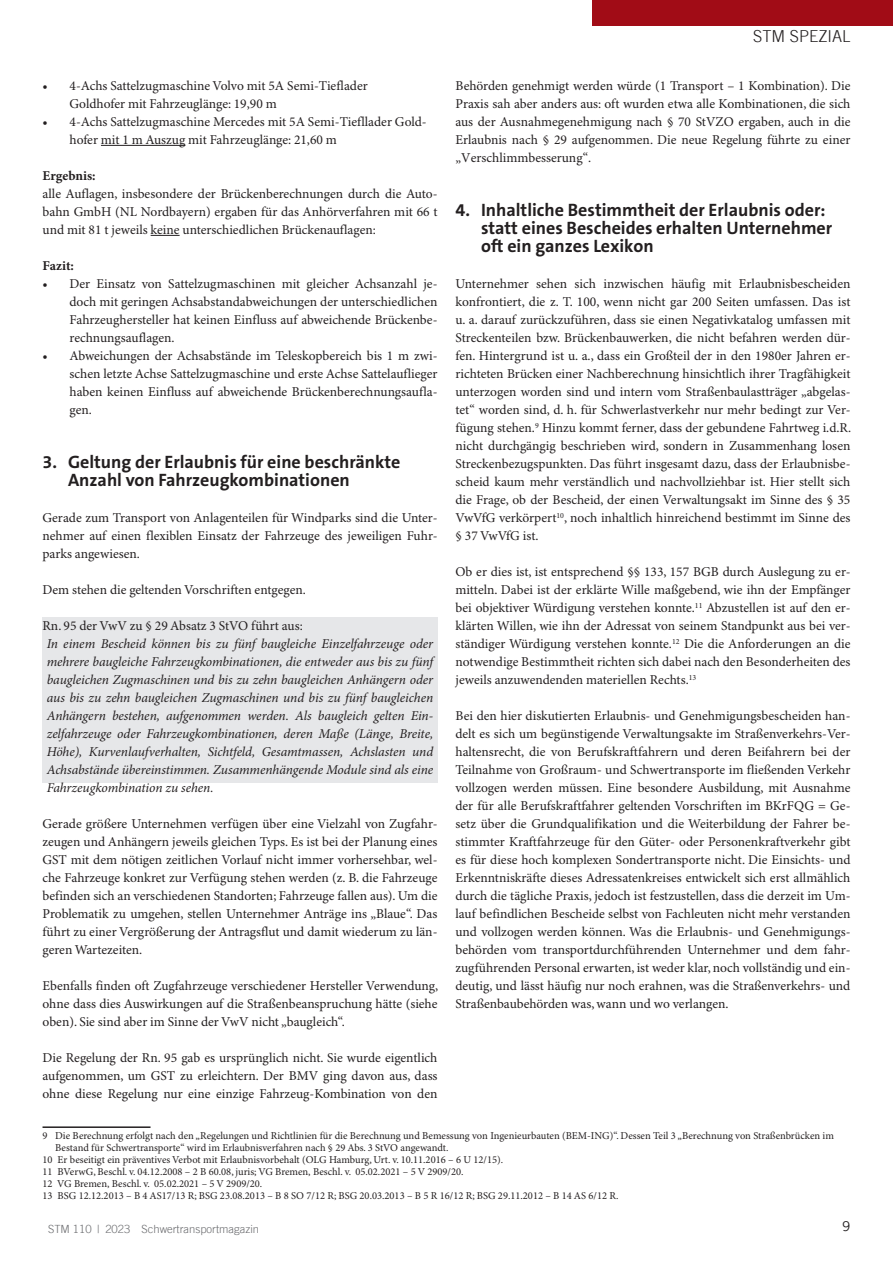
<style>
.page{position:relative;width:893px;height:1263px;background:#fff}
.page>*{position:absolute;margin:0;border:0;box-sizing:border-box;transform-origin:0 0}
.Zwischeüberschrft_Fl{font:700 18px/18px "The Sans B W7";color:#231f20}
.t1{font:300 16.5px "Trade Gothic LT";color:#231f20}
.t2{font:13.5px/18px "Minion Pro";color:#231f20;text-align:justify}
.t3{font:italic 13.5px/18px "Minion Pro";letter-spacing:-.005em;color:#231f20;text-align:justify}
.t4{font:700 13.5px "Minion Pro";color:#231f20}
.t5{font:13.5px "Trade Gothic LT";color:#231f20}
.t6{font:300 11.25px "Trade Gothic LT";color:#6c6d70}
.Fussnote{font:10.5px/12px "Minion Pro";color:#231f20}
</style>
<div class="page">
<div style="left:592px;top:0;width:301px;height:26px;background:#a10c16"></div>
<div style="left:42px;top:617px;width:396px;height:166px;background:#e6e7e9"></div>
<hr style="left:101px;top:145px;width:84px;height:1px;background:#231f20">
<svg style="left:151px;top:235px;width:29px;height:1px"></svg>
<hr style="left:43px;top:1126px;width:108px;height:2px;background:#231f20">
<p class="t1" style="left:753px;top:26px;width:99px">STM SPEZIAL</p>
<p class="t2" style="left:70px;top:77px;width:300px;text-indent:-27px">• 4-Achs Sattelzugmaschine Volvo mit 5A Semi-Tieflader<br>Goldhofer mit Fahrzeuglänge: 19,90 m</p>
<p class="t2" style="left:70px;top:113px;width:359px;text-indent:-27px">• 4-Achs Sattelzugmaschine Mercedes mit 5A Semi-Tiefllader Gold&shy;hofer mit 1 m Auszug mit Fahrzeuglänge: 21,60 m</p>
<p class="t4" style="left:43px;top:166px;width:55px">Ergebnis:</p>
<p class="t2" style="left:43px;top:185px;width:396px">alle Auflagen, insbesondere der Brückenberechnungen durch die Auto&shy;bahn GmbH (NL Nordbayern) ergaben für das Anhörverfahren mit 66 t und mit 81 t jeweils keine unterschiedlichen Brückenauflagen:</p>
<p class="t4" style="left:43px;top:256px;width:33px">Fazit:</p>
<p class="t2" style="left:70px;top:275px;width:369px;text-indent:-27px">• Der Einsatz von Sattelzugmaschinen mit gleicher Achsanzahl je&shy;doch mit geringen Achsabstandabweichungen der unterschiedlichen Fahrzeughersteller hat keinen Einfluss auf abweichende Brückenbe&shy;rechnungsauflagen.</p>
<p class="t2" style="left:70px;top:347px;width:369px;text-indent:-27px">• Abweichungen der Achsabstände im Teleskopbereich bis 1 m zwi&shy;schen letzte Achse Sattelzugmaschine und erste Achse Sattelauflieger haben keinen Einfluss auf abweichende Brückenberechnungsaufla&shy;gen.</p>
<p class="Zwischeüberschrft_Fl" style="left:68px;top:453px;width:334px;text-indent:-26px">3. Geltung der Erlaubnis für eine beschränkte<br>Anzahl von Fahrzeugkombinationen</p>
<p class="t2" style="left:43px;top:509px;width:396px">Gerade zum Transport von Anlagenteilen für Windparks sind die Unter&shy;nehmer auf einen flexiblen Einsatz der Fahrzeuge des jeweiligen Fuhr&shy;parks angewiesen.</p>
<p class="t2" style="left:43px;top:581px;width:265px">Dem stehen die geltenden Vorschriften entgegen.</p>
<p class="t2" style="left:43px;top:617px;width:262px">Rn. 95 der VwV zu § 29 Absatz 3 StVO führt aus:</p>
<p class="t3" style="left:47px;top:635px;width:388px">In einem Bescheid können bis zu fünf baugleiche Einzelfahrzeuge oder mehrere baugleiche Fahrzeugkombinationen, die entweder aus bis zu fünf baugleichen Zugmaschinen und bis zu zehn baugleichen Anhängern oder aus bis zu zehn baugleichen Zugmaschinen und bis zu fünf baugleichen Anhängern bestehen, aufgenommen werden. Als baugleich gelten Ein&shy;zelfahrzeuge oder Fahrzeugkombinationen, deren Maße (Länge, Breite, Höhe), Kurvenlaufverhalten, Sichtfeld, Gesamtmassen, Achslasten und Achsabstände übereinstimmen. Zusammenhängende Module sind als eine Fahrzeugkombination zu sehen.</p>
<p class="t2" style="left:43px;top:815px;width:396px">Gerade größere Unternehmen verfügen über eine Vielzahl von Zugfahr&shy;zeugen und Anhängern jeweils gleichen Typs. Es ist bei der Planung eines GST mit dem nötigen zeitlichen Vorlauf nicht immer vorhersehbar, wel&shy;che Fahrzeuge konkret zur Verfügung stehen werden (z. B. die Fahrzeuge befinden sich an verschiedenen Standorten; Fahrzeuge fallen aus). Um die Problematik zu umgehen, stellen Unternehmer Anträge ins „Blaue“. Das führt zu einer Vergrößerung der Antragsflut und damit wiederum zu län&shy;geren Wartezeiten.</p>
<p class="t2" style="left:43px;top:977px;width:397px">Ebenfalls finden oft Zugfahrzeuge verschiedener Hersteller Verwendung, ohne dass dies Auswirkungen auf die Straßenbeanspruchung hätte (siehe oben). Sie sind aber im Sinne der VwV nicht „baugleich“.</p>
<p class="t2" style="left:43px;top:1049px;width:396px">Die Regelung der Rn. 95 gab es ursprünglich nicht. Sie wurde eigentlich aufgenommen, um GST zu erleichtern. Der BMV ging davon aus, dass ohne diese Regelung nur eine einzige Fahrzeug-Kombination von den</p>
<p class="Fussnote" style="left:55px;top:1130px;width:780px;text-indent:-13px">9 Die Berechnung erfolgt nach den „Regelungen und Richtlinien für die Berechnung und Bemessung von Ingenieurbauten (BEM-ING)“. Dessen Teil 3 „Berechnung von Straßenbrücken im<br>Bestand für Schwertransporte“ wird im Erlaubnisverfahren nach § 29 Abs. 3 StVO angewandt.</p>
<p class="Fussnote" style="left:43px;top:1154px;width:462px">10 Er beseitigt ein präventives Verbot mit Erlaubnisvorbehalt (OLG Hamburg, Urt. v. 10.11.2016 – 6 U 12/15).</p>
<p class="Fussnote" style="left:43px;top:1166px;width:423px">11 BVerwG, Beschl. v. 04.12.2008 – 2 B 60.08, juris; VG Bremen, Beschl. v. 05.02.2021 – 5 V 2909/20.</p>
<p class="Fussnote" style="left:43px;top:1178px;width:221px">12 VG Bremen, Beschl. v. 05.02.2021 – 5 V 2909/20.</p>
<p class="Fussnote" style="left:43px;top:1190px;width:578px">13 BSG 12.12.2013 – B 4 AS17/13 R; BSG 23.08.2013 – B 8 SO 7/12 R; BSG 20.03.2013 – B 5 R 16/12 R; BSG 29.11.2012 – B 14 AS 6/12 R.</p>
<p class="t2" style="left:455px;top:77px;width:396px">Behörden genehmigt werden würde (1 Transport – 1 Kombination). Die Praxis sah aber anders aus: oft wurden etwa alle Kombinationen, die sich aus der Ausnahmegenehmigung nach § 70 StVZO ergaben, auch in die Erlaubnis nach § 29 aufgenommen. Die neue Regelung führte zu einer „Verschlimmbesserung“.</p>
<p class="Zwischeüberschrft_Fl" style="left:481px;top:201px;width:353px;text-indent:-26px">4. Inhaltliche Bestimmtheit der Erlaubnis oder: statt eines Bescheides erhalten Unternehmer oft ein ganzes Lexikon</p>
<p class="t2" style="left:455px;top:275px;width:397px">Unternehmer sehen sich inzwischen häufig mit Erlaubnisbescheiden konfrontiert, die z. T. 100, wenn nicht gar 200 Seiten umfassen. Das ist u. a. darauf zurückzuführen, dass sie einen Negativkatalog umfassen mit Streckenteilen bzw. Brückenbauwerken, die nicht befahren werden dür&shy;fen. Hintergrund ist u. a., dass ein Großteil der in den 1980er Jahren er&shy;richteten Brücken einer Nachberechnung hinsichtlich ihrer Tragfähigkeit unterzogen worden sind und intern vom Straßenbaulastträger „abgelas&shy;tet“ worden sind, d. h. für Schwerlastverkehr nur mehr bedingt zur Ver&shy;fügung stehen.<sup>9</sup> Hinzu kommt ferner, dass der gebundene Fahrtweg i.d.R. nicht durchgängig beschrieben wird, sondern in Zusammenhang losen Streckenbezugspunkten. Das führt insgesamt dazu, dass der Erlaubnisbe&shy;scheid kaum mehr verständlich und nachvollziehbar ist. Hier stellt sich die Frage, ob der Bescheid, der einen Verwaltungsakt im Sinne des § 35<br>VwVfG verkörpert<sup>10</sup>, noch inhaltlich hinreichend bestimmt im Sinne des § 37 VwVfG ist.</p>
<p class="t2" style="left:455px;top:563px;width:396px">Ob er dies ist, ist entsprechend §§ 133, 157 BGB durch Auslegung zu er&shy;mitteln. Dabei ist der erklärte Wille maßgebend, wie ihn der Empfänger bei objektiver Würdigung verstehen konnte.<sup>11</sup> Abzustellen ist auf den er&shy;klärten Willen, wie ihn der Adressat von seinem Standpunkt aus bei ver&shy;ständiger Würdigung verstehen konnte.<sup>12</sup> Die die Anforderungen an die notwendige Bestimmtheit richten sich dabei nach den Besonderheiten des jeweils anzuwendenden materiellen Rechts.<sup>13</sup></p>
<p class="t2" style="left:455px;top:707px;width:396px">Bei den hier diskutierten Erlaubnis- und Genehmigungsbescheiden han&shy;delt es sich um begünstigende Verwaltungsakte im Straßenverkehrs-Ver&shy;haltensrecht, die von Berufskraftfahrern und deren Beifahrern bei der Teilnahme von Großraum- und Schwertransporte im fließenden Verkehr vollzogen werden müssen. Eine besondere Ausbildung, mit Ausnahme der für alle Berufskraftfahrer geltenden Vorschriften im BKrFQG = Ge&shy;setz über die Grundqualifikation und die Weiterbildung der Fahrer be&shy;stimmter Kraftfahrzeuge für den Güter- oder Personenkraftverkehr gibt es für diese hoch komplexen Sondertransporte nicht. Die Einsichts- und Erkenntniskräfte dieses Adressatenkreises entwickelt sich erst allmählich durch die tägliche Praxis, jedoch ist festzustellen, dass die derzeit im Um&shy;lauf befindlichen Bescheide selbst von Fachleuten nicht mehr verstanden und vollzogen werden können. Was die Erlaubnis- und Genehmigungs&shy;behörden vom transportdurchführenden Unternehmer und dem fahr&shy;zugführenden Personal erwarten, ist weder klar, noch vollständig und ein&shy;deutig, und lässt häufig nur noch erahnen, was die Straßenverkehrs- und Straßenbaubehörden was, wann und wo verlangen.</p>
<p class="t6" style="left:48px;top:1222px;width:212px">STM 110 | 2023 Schwertransportmagazin</p>
<p class="t5" style="left:842px;top:1218px;width:10px">9</p>
</div>
